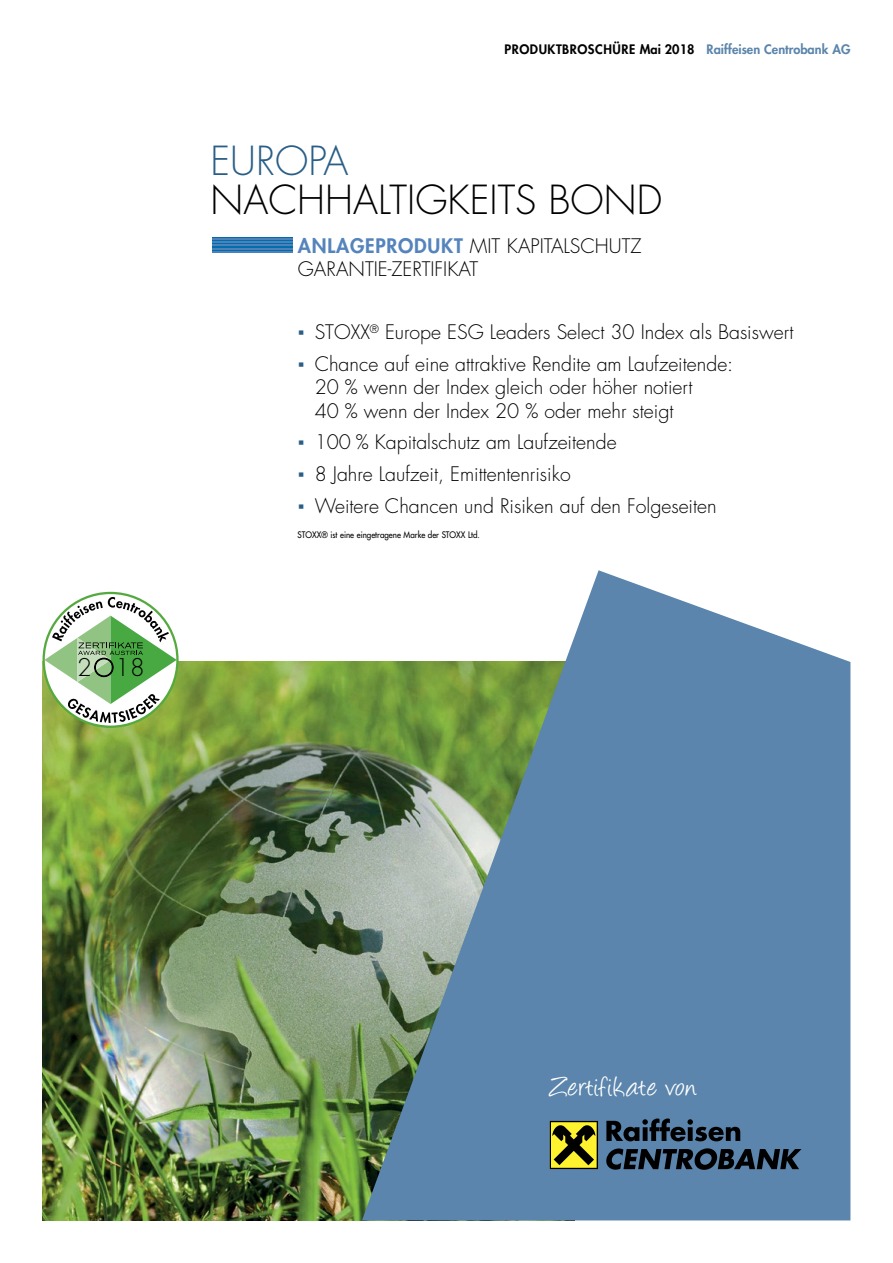
<style>
.page{position:relative;width:893px;height:1263px;background:#fff}
.page>*{position:absolute;margin:0;border:0;box-sizing:border-box;transform-origin:0 0}
.t1{font:300 39px "Futura";color:#000}
.t2{font:300 39px "Futura";color:#295e87}
.t3{font:31.5px "Angelina";letter-spacing:.035em;color:#fff}
.t4{font:300 23.7px "Futura";color:#000}
.t5{font:300 19.5px/23.2px "Futura";color:#000}
.t6{font:800 12.75px "Futura";letter-spacing:.04em;color:#000}
.t7{font:8.85px "Futura";color:#000;scale:.91 1}
.s1{color:#5b85ac}
.s2{font-weight:800;color:#5584bc}
.s3{font-family:"Trebuchet MS";font-weight:400;color:#295e87}
</style>
<div class="page">
<img style="left:43px;top:661px;width:319px;height:559px">
<div style="left:213px;top:238px;width:80px;height:15px;background:#006eac"></div>
<hr style="left:213px;top:241px;width:80px;height:2px;background:#4e81b8">
<hr style="left:213px;top:251px;width:80px;height:2px;background:#4e81b8">
<hr style="left:213px;top:244px;width:80px;height:2px;background:#4e81b8">
<hr style="left:213px;top:248px;width:80px;height:2px;background:#4e81b8">
<hr style="left:213px;top:238px;width:80px;height:2px;background:#4e81b8">
<svg style="left:362px;top:570px;width:488px;height:650px;background:#7395a8"></svg>
<div style="left:550px;top:1121px;width:48px;height:48px;background:#000"></div>
<div style="left:551px;top:1122px;width:46px;height:46px;background:#fff22f"></div>
<svg style="left:552px;top:1125px;width:43px;height:40px"></svg>
<svg style="left:606px;top:1118px;width:134px;height:23px;background:#31485d"></svg>
<svg style="left:606px;top:1148px;width:195px;height:22px;background:#2a3d4f"></svg>
<svg style="left:44px;top:597px;width:133px;height:126px"></svg>
<p class="t4" style="left:77px;top:653px;width:69px">2 18</p>
<p class="t6" style="left:505px;top:42px;width:347px">PRODUKTBROSCHÜRE MAI 2018 <span class="s1">RAIFFEISEN CENTROBANK AG</span></p>
<h1 class="t2" style="left:210px;top:137px;width:140px">Europa</h1>
<h1 class="t1" style="left:210px;top:176px;width:453px">nachhaltigkeits Bond</h1>
<p class="t5" style="left:298px;top:235px;width:345px"><span class="s2">ANLAGEPRODUKT</span> Mit Kapitalschutz<br>Garantie-zertif ikat</p>
<p class="t5" style="left:298px;top:321px;width:30px"><span class="s3">▪</span> STO</p>
<p class="t5" style="left:351px;top:321px;width:444px">XX<sup>®</sup> Europe ESG Leaders Select 30 I ndex als Basiswert</p>
<p class="t5" style="left:315px;top:353px;width:420px;text-indent:-17px"><span class="s3">▪</span> Chance auf eine attraktive Rendite am Laufzeitende:<br>20 % wenn der I ndex gleich oder höher notiert<br>40 % wenn der I ndex 20 % oder mehr steigt</p>
<p class="t5" style="left:298px;top:431px;width:320px"><span class="s3">▪</span> 100 % Kapitalschutz am Laufzeitende</p>
<p class="t5" style="left:298px;top:463px;width:275px"><span class="s3">▪</span> 8 Jahre Laufzeit, Emittentenrisiko</p>
<p class="t5" style="left:298px;top:495px;width:421px"><span class="s3">▪</span> Weitere Chancen und Risiken auf den Folgeseiten</p>
<p class="t7" style="left:298px;top:530px;width:202px">STOXX® ist eine eingetragene Marke der STOXX Ltd.</p>
<h2 class="t3" style="left:550px;top:1073px;width:148px">Zertifikate von</h2>
</div>
